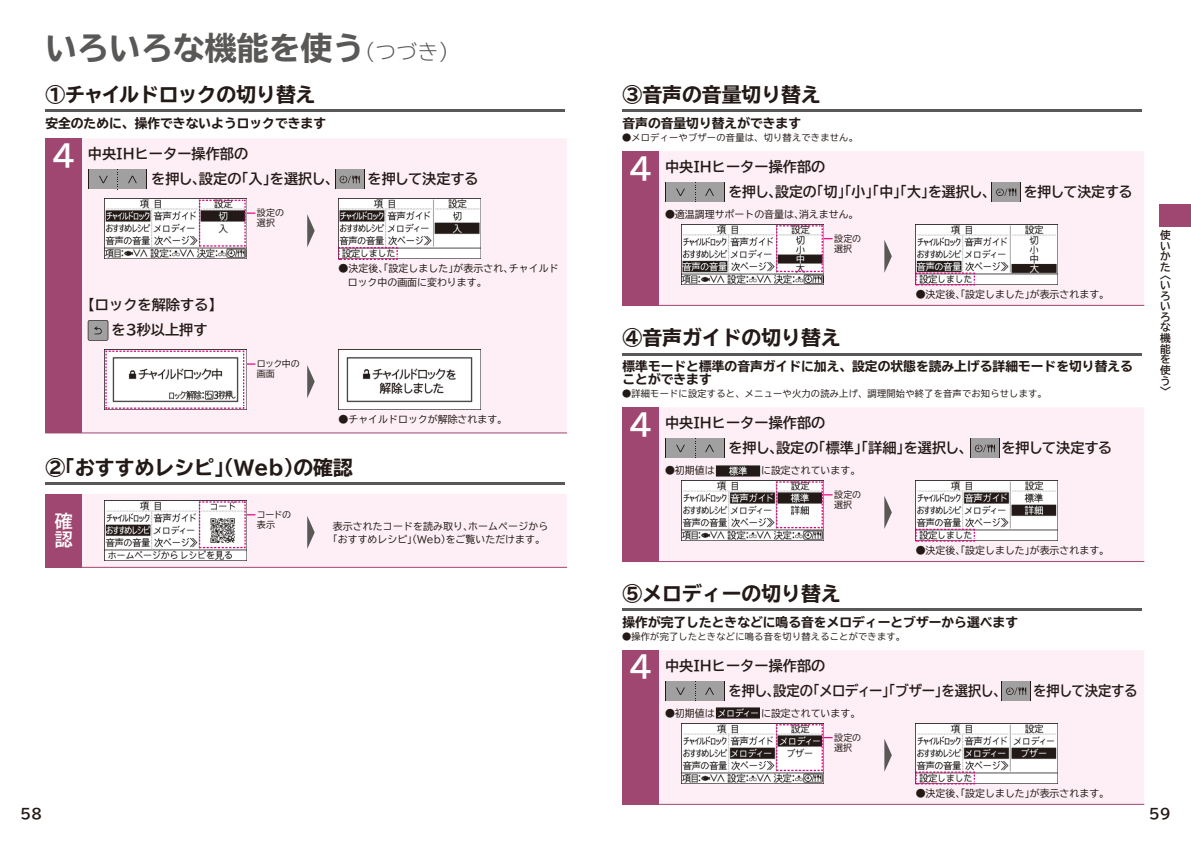
<style>
.page{position:relative;width:1191px;height:842px;background:#fff}
.page>*{position:absolute;margin:0;border:0;box-sizing:border-box;transform-origin:0 0}
.t1{font:700 expanded 31.9px "TBUD Go Std";color:#595857}
.t2{font:700 expanded 19.8px "TBUD Go Std";color:#231916}
.t3{font:700 18px/18px "TBUD Go Std";color:#fff}
.t4{font:700 14.2px/25.1px "TBUD Go Std";color:#231916}
.t5{font:700 14.2px "TBUD Go Std";letter-spacing:-.02em;color:#231916;scale:.94 1}
.t6{font:700 14.2px "TBUD Go Std";color:#231916;scale:.94 1}
.t7{font:700 expanded 12.8px/12.8px "TBUD Go Std";color:#231916}
.t8{font:700 10.6px/10.6px "TBUD Go Std";color:#231916;text-align:justify}
.t9{font:9.9px/13.3px "TBUD Go Std";color:#231916}
.t10{font:9.2px "TBUD Go Std";letter-spacing:.025em;color:#231916}
.t11{font:9px/9.9px "TBUD Go Std";letter-spacing:-.01em;color:#231916}
.s1{font-family:"TBUD Go Std Super";font-weight:300;font-stretch:normal;font-size:21.3px}
.s2{font-size:30px;color:#fff}
</style>
<div class="page">
<div style="left:1159px;top:204px;width:32px;height:23px;background:#9f4770"></div>
<hr style="left:45px;top:109px;width:520px;height:3px;background:#595857">
<div style="left:82px;top:139px;width:485px;height:293px;background:#fdeff5"></div>
<div style="left:45px;top:138px;width:37px;height:295px;background:#9f4770"></div>
<hr style="left:45px;top:432px;width:522px;height:1px;background:#9f4770">
<div style="left:88px;top:170px;width:59px;height:19px;background:#a0a0a1"></div>
<svg style="left:88px;top:170px;width:1px;height:19px"></svg>
<svg style="left:147px;top:170px;width:1px;height:19px"></svg>
<svg style="left:128px;top:176px;width:9px;height:7px"></svg>
<svg style="left:99px;top:176px;width:9px;height:7px"></svg>
<svg style="left:335px;top:170px;width:30px;height:19px"></svg>
<hr style="left:45px;top:482px;width:520px;height:3px;background:#595857">
<div style="left:45px;top:494px;width:37px;height:73px;background:#9f4770"></div>
<svg style="left:82px;top:494px;width:485px;height:73px"></svg>
<img style="left:104px;top:350px;width:142px;height:60px">
<img style="left:338px;top:350px;width:142px;height:60px">
<svg style="left:307px;top:365px;width:8px;height:33px"></svg>
<svg style="left:105px;top:350px;width:150px;height:59px"></svg>
<svg style="left:88px;top:320px;width:20px;height:21px"></svg>
<hr style="left:622px;top:109px;width:520px;height:3px;background:#595857">
<div style="left:659px;top:151px;width:485px;height:154px;background:#fdeff5"></div>
<div style="left:622px;top:151px;width:37px;height:154px;background:#9f4770"></div>
<hr style="left:622px;top:305px;width:522px;height:1px;background:#9f4770">
<div style="left:665px;top:182px;width:59px;height:20px;background:#a0a0a1"></div>
<svg style="left:665px;top:182px;width:1px;height:20px"></svg>
<svg style="left:705px;top:188px;width:9px;height:8px"></svg>
<svg style="left:676px;top:188px;width:9px;height:8px"></svg>
<svg style="left:991px;top:182px;width:30px;height:20px"></svg>
<img style="left:681px;top:224px;width:142px;height:60px">
<img style="left:915px;top:224px;width:142px;height:60px">
<svg style="left:884px;top:240px;width:8px;height:33px"></svg>
<svg style="left:775px;top:225px;width:57px;height:48px"></svg>
<hr style="left:622px;top:353px;width:520px;height:3px;background:#595857">
<div style="left:659px;top:407px;width:485px;height:154px;background:#fdeff5"></div>
<div style="left:622px;top:407px;width:37px;height:154px;background:#9f4770"></div>
<hr style="left:622px;top:561px;width:522px;height:1px;background:#9f4770">
<div style="left:665px;top:438px;width:59px;height:20px;background:#a0a0a1"></div>
<svg style="left:665px;top:438px;width:1px;height:20px"></svg>
<svg style="left:705px;top:445px;width:9px;height:7px"></svg>
<svg style="left:676px;top:444px;width:9px;height:8px"></svg>
<svg style="left:970px;top:438px;width:30px;height:20px"></svg>
<img style="left:681px;top:481px;width:142px;height:59px">
<img style="left:915px;top:481px;width:142px;height:59px">
<svg style="left:884px;top:496px;width:8px;height:33px"></svg>
<svg style="left:775px;top:481px;width:57px;height:48px"></svg>
<hr style="left:45px;top:567px;width:522px;height:1px;background:#9f4770">
<img style="left:715px;top:465px;width:45px;height:11px">
<hr style="left:622px;top:608px;width:520px;height:3px;background:#595857">
<div style="left:659px;top:650px;width:485px;height:154px;background:#fdeff5"></div>
<div style="left:622px;top:650px;width:37px;height:154px;background:#9f4770"></div>
<hr style="left:622px;top:804px;width:522px;height:1px;background:#9f4770">
<div style="left:665px;top:681px;width:59px;height:20px;background:#a0a0a1"></div>
<svg style="left:665px;top:681px;width:1px;height:20px"></svg>
<svg style="left:705px;top:687px;width:9px;height:8px"></svg>
<svg style="left:676px;top:687px;width:9px;height:8px"></svg>
<svg style="left:1001px;top:681px;width:30px;height:20px"></svg>
<img style="left:681px;top:723px;width:142px;height:60px">
<img style="left:915px;top:723px;width:142px;height:60px">
<svg style="left:884px;top:739px;width:8px;height:33px"></svg>
<svg style="left:775px;top:723px;width:57px;height:49px"></svg>
<img style="left:715px;top:708px;width:45px;height:11px">
<svg style="left:914px;top:272px;width:61px;height:14px"></svg>
<svg style="left:914px;top:528px;width:61px;height:14px"></svg>
<svg style="left:914px;top:771px;width:61px;height:14px"></svg>
<img style="left:104px;top:199px;width:142px;height:60px">
<img style="left:338px;top:199px;width:142px;height:60px">
<svg style="left:307px;top:214px;width:8px;height:33px"></svg>
<svg style="left:198px;top:199px;width:57px;height:48px"></svg>
<svg style="left:338px;top:246px;width:60px;height:15px"></svg>
<h1 class="t1" style="left:45px;top:30px;width:416px">いろいろな機能を使う<span class="s1">（つづき）</span></h1>
<h2 class="t2" style="left:45px;top:84px;width:272px">①チャイルドロックの切り替え</h2>
<p class="t7" style="left:45px;top:117px;width:282px">安全のために、操作できないようロックできます</p>
<h3 class="t4" style="left:52px;top:142px;width:198px"><span class="s2">4</span> 中央IHヒーター操作部の</h3>
<h3 class="t4" style="left:151px;top:167px;width:189px">を押し、設定の「入」を選択し、</h3>
<h3 class="t4" style="left:367px;top:167px;width:112px">を押して決定する</h3>
<h3 class="t4" style="left:111px;top:293px;width:113px;text-indent:-31px">【ロックを解除する】を3秒以上押す</h3>
<p class="t11" style="left:257px;top:208px;width:29px">設定の選択</p>
<p class="t11" style="left:257px;top:359px;width:44px">ロック中の画面</p>
<p class="t9" style="left:348px;top:262px;width:212px;text-indent:-9px">●決定後、「設定しました」が表示され、チャイルドロック中の画面に変わります。</p>
<p class="t9" style="left:338px;top:413px;width:170px">●チャイルドロックが解除されます。</p>
<h2 class="t2" style="left:45px;top:456px;width:309px">②「おすすめレシピ」（Web）の確認</h2>
<p class="t11" style="left:257px;top:509px;width:36px">コードの表示</p>
<h3 class="t3" style="left:55px;top:512px;width:19px">確認</h3>
<p class="t9" style="left:328px;top:519px;width:222px;text-align:center">表示されたコードを読み取り、ホームページから「おすすめレシピ」（Web）をご覧いただけます。</p>
<h2 class="t2" style="left:622px;top:84px;width:200px">③音声の音量切り替え</h2>
<p class="t7" style="left:622px;top:117px;width:180px">音声の音量切り替えができます</p>
<p class="t10" style="left:622px;top:130px;width:237px">●メロディーやブザーの音量は、切り替えできません。</p>
<h3 class="t4" style="left:629px;top:154px;width:198px"><span class="s2">4</span> 中央IHヒーター操作部の</h3>
<h3 class="t4" style="left:728px;top:180px;width:269px">を押し、設定の「切」「小」「中」「大」を選択し、</h3>
<h3 class="t4" style="left:1023px;top:180px;width:110px">を押して決定する</h3>
<p class="t11" style="left:834px;top:233px;width:29px">設定の選択</p>
<p class="t9" style="left:915px;top:287px;width:195px">●決定後、「設定しました」が表示されます。</p>
<p class="t9" style="left:665px;top:208px;width:195px">●適温調理サポートの音量は、消えません。</p>
<h2 class="t2" style="left:622px;top:327px;width:220px">④音声ガイドの切り替え</h2>
<p class="t7" style="left:622px;top:360px;width:512px">標準モードと標準の音声ガイドに加え、設定の状態を読み上げる詳細モードを切り替えることができます</p>
<p class="t10" style="left:622px;top:386px;width:426px">●詳細モードに設定すると、メニューや火力の読み上げ、調理開始や終了を音声でお知らせします。</p>
<h3 class="t4" style="left:629px;top:411px;width:198px"><span class="s2">4</span> 中央IHヒーター操作部の</h3>
<h3 class="t4" style="left:728px;top:436px;width:246px">を押し、設定の「標準」「詳細」を選択し、</h3>
<h3 class="t4" style="left:1001px;top:436px;width:112px">を押して決定する</h3>
<p class="t11" style="left:834px;top:489px;width:29px">設定の選択</p>
<p class="t9" style="left:915px;top:543px;width:195px">●決定後、「設定しました」が表示されます。</p>
<p class="t9" style="left:665px;top:464px;width:51px">●初期値は</p>
<p class="t9" style="left:761px;top:464px;width:101px">に設定されています。</p>
<h2 class="t2" style="left:622px;top:582px;width:220px">⑤メロディーの切り替え</h2>
<p class="t7" style="left:622px;top:616px;width:397px">操作が完了したときなどに鳴る音をメロディーとブザーから選べます</p>
<p class="t10" style="left:622px;top:629px;width:284px">●操作が完了したときなどに鳴る音を切り替えることができます。</p>
<h3 class="t4" style="left:629px;top:653px;width:198px"><span class="s2">4</span> 中央IHヒーター操作部の</h3>
<h3 class="t5" style="left:728px;top:679px;width:297px">を押し、設定の「メロディー」「ブザー」を選択し、</h3>
<h3 class="t6" style="left:1033px;top:679px;width:112px">を押して決定する</h3>
<p class="t11" style="left:834px;top:732px;width:29px">設定の選択</p>
<p class="t9" style="left:915px;top:786px;width:195px">●決定後、「設定しました」が表示されます。</p>
<p class="t9" style="left:665px;top:706px;width:51px">●初期値は</p>
<p class="t9" style="left:761px;top:706px;width:101px">に設定されています。</p>
<p class="t8" style="left:1160px;top:230px;width:12px">使いかた</p>
<p class="t8" style="left:1160px;top:269px;width:12px;text-align:left">〈いろいろな機能を使う〉</p>
<h3 class="t4" style="left:20px;top:802px;width:24px">58</h3>
<h3 class="t4" style="left:1148px;top:802px;width:24px">59</h3>
</div>
